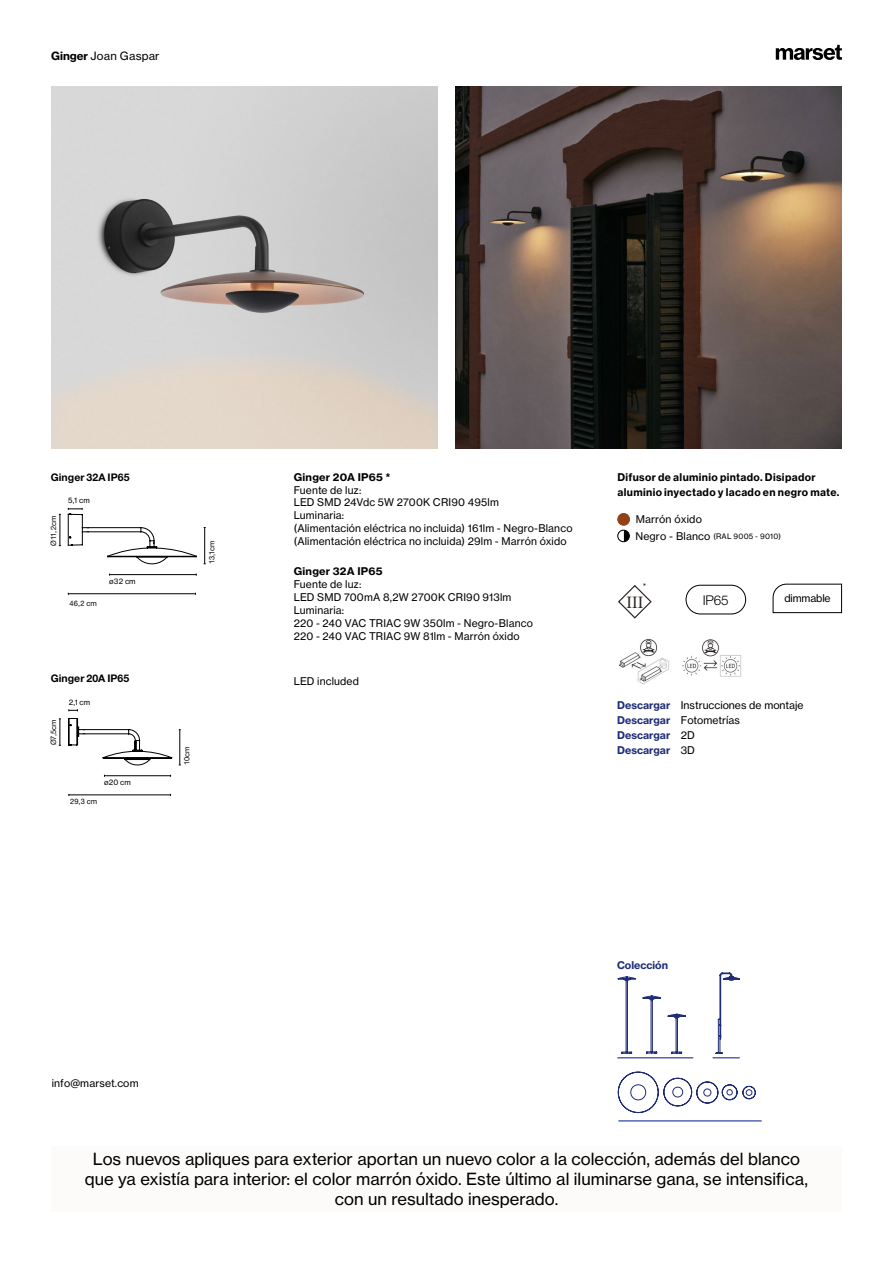
<style>
.page{position:relative;width:893px;height:1263px;background:#fff}
.page>*{position:absolute;margin:0;border:0;box-sizing:border-box;transform-origin:0 0}
.t1{font:16.5px/20.2px "N Haas Grotesk TX Pro 55 Rg";color:#000;text-align:center}
.t2{font:16.5px "Book Antiqua";color:#2a2522}
.t3{font:300 13.5px "Helvetica Neue LT Std";color:#000}
.t4{font:11.25px "N Haas Grotesk TX Pro 55 Rg";letter-spacing:.02em;color:#000}
.t5{font:10.5px/12.9px "N Haas Grotesk TX Pro 55 Rg";letter-spacing:.01em;color:#000}
.t6{font:10.5px/15px "N Haas Grotesk TX Pro 75 Bd";letter-spacing:.03em;color:#000}
.t7{font:10.5px/15px "N Haas Grotesk TX Pro 75 Bd";color:#202d76}
.t8{font:700 10.5px "Helvetica Neue LT Std";letter-spacing:.01em;color:#000}
.t9{font:10.5px "N Haas Grotesk TX Pro 55 Rg";letter-spacing:-.01em;color:#000}
.t10{font:9px "Minion Pro";color:#000}
.t11{font:7.5px "N Haas Grotesk TX Pro 55 Rg";letter-spacing:.025em;color:#000}
.t12{font:7.5px "Helvetica Neue LT Std";letter-spacing:.01em;color:#000}
.s1{font-family:"N Haas Grotesk TX Pro 75 Bd"}
.s2{font-size:10.5px}
.s3{font-family:"N Haas Grotesk TX Pro 75 Bd";color:#202d76}
.s4{font-family:"N Haas Grotesk TX Pro 55 Rg";color:#000}
</style>
<div class="page">
<svg style="left:776px;top:45px;width:66px;height:15px"></svg>
<div style="left:618px;top:513px;width:11px;height:12px;background:#904315;border-radius:50%"></div>
<div style="left:617px;top:513px;width:13px;height:12px;border:1px solid #904315;border-radius:50%"></div>
<div style="left:618px;top:530px;width:11px;height:12px;background:#000;border-radius:50%"></div>
<svg style="left:619px;top:530px;width:5px;height:12px"></svg>
<div style="left:617px;top:530px;width:13px;height:12px;border:1px solid #000;border-radius:50%"></div>
<img style="left:456px;top:86px;width:386px;height:363px">
<img style="left:51px;top:86px;width:386px;height:363px">
<svg style="left:772px;top:583px;width:70px;height:30px"></svg>
<div style="left:51px;top:1146px;width:791px;height:66px;background:#fcfbfa"></div>
<hr style="left:110px;top:574px;width:86px;height:1px;background:#000">
<hr style="left:104px;top:775px;width:67px;height:1px;background:#000">
<svg style="left:69px;top:709px;width:9px;height:2px"></svg>
<hr style="left:60px;top:514px;width:1px;height:32px;background:#000">
<svg style="left:59px;top:718px;width:2px;height:28px"></svg>
<hr style="left:180px;top:730px;width:1px;height:35px;background:#000">
<hr style="left:204px;top:527px;width:1px;height:37px;background:#000">
<hr style="left:68px;top:593px;width:127px;height:1px;background:#000">
<hr style="left:69px;top:795px;width:102px;height:1px;background:#000">
<div style="left:686px;top:585px;width:60px;height:29px;border:1px solid #000;border-radius:14px"></div>
<svg style="left:667px;top:1014px;width:19px;height:40px"></svg>
<svg style="left:642px;top:995px;width:19px;height:59px"></svg>
<svg style="left:618px;top:977px;width:18px;height:77px"></svg>
<hr style="left:618px;top:1057px;width:75px;height:1px;background:#001789">
<svg style="left:713px;top:972px;width:27px;height:86px"></svg>
<svg style="left:618px;top:585px;width:34px;height:34px"></svg>
<img style="left:682px;top:639px;width:60px;height:38px">
<img style="left:618px;top:638px;width:52px;height:46px">
<svg style="left:625px;top:677px;width:18px;height:7px"></svg>
<svg style="left:68px;top:508px;width:129px;height:57px"></svg>
<svg style="left:68px;top:718px;width:104px;height:48px"></svg>
<hr style="left:619px;top:1121px;width:142px;height:1px;background:#001789">
<svg style="left:618px;top:1072px;width:138px;height:41px"></svg>
<p class="t4" style="left:51px;top:49px;width:110px"><span class="s1">Ginger</span> Joan Gaspar</p>
<p class="t8" style="left:51px;top:470px;width:81px">Ginger 32A IP65</p>
<p class="t11" style="left:68px;top:496px;width:23px">5,1 cm</p>
<p class="t12" style="left:49px;top:546px;width:31px;rotate:-90deg">Ø11,2cm</p>
<p class="t12" style="left:70px;top:599px;width:29px">46,2 cm</p>
<p class="t11" style="left:109px;top:576px;width:28px">ø32 cm</p>
<p class="t8" style="left:51px;top:671px;width:80px">Ginger 20A IP65</p>
<p class="t12" style="left:49px;top:745px;width:28px;rotate:-90deg">Ø7,5cm</p>
<p class="t11" style="left:69px;top:697px;width:23px">2,1 cm</p>
<p class="t11" style="left:104px;top:777px;width:28px">ø20 cm</p>
<p class="t12" style="left:70px;top:796px;width:29px">29,3 cm</p>
<p class="t12" style="left:207px;top:564px;width:25px;rotate:-90deg">13,1cm</p>
<p class="t12" style="left:182px;top:765px;width:20px;rotate:-90deg">10cm</p>
<p class="t5" style="left:52px;top:1077px;width:88px">info@marset.com</p>
<p class="t6" style="left:294px;top:469px;width:98px">Ginger 20A IP65 *</p>
<p class="t5" style="left:294px;top:483px;width:280px">Fuente de luz:<br>LED SMD 24Vdc 5W 2700K CRI90 495lm<br>Luminaria:<br>(Alimentación eléctrica no incluida) 161lm - Negro-Blanco (Alimentación eléctrica no incluida) 29lm - Marrón óxido</p>
<p class="t6" style="left:294px;top:564px;width:90px">Ginger 32A IP65</p>
<p class="t5" style="left:294px;top:578px;width:241px">Fuente de luz:<br>LED SMD 700mA 8,2W 2700K CRI90 913lm<br>Luminaria:<br>220 - 240 VAC TRIAC 9W 350lm - Negro-Blanco<br>220 - 240 VAC TRIAC 9W 81lm - Marrón óxido</p>
<p class="t5" style="left:294px;top:674px;width:67px">LED included</p>
<p class="t6" style="left:617px;top:469px;width:223px">Difusor de aluminio pintado. Disipador aluminio inyectado y lacado en negro mate.</p>
<p class="t5" style="left:636px;top:513px;width:68px">Marrón óxido</p>
<p class="t11" style="left:636px;top:532px;width:147px"><span class="s2">Negro - Blanco</span> (RAL 9005 - 9010)</p>
<p class="t10" style="left:643px;top:580px;width:5px">*</p>
<h1 class="t2" style="left:627px;top:591px;width:18px">III</h1>
<p class="t3" style="left:703px;top:592px;width:27px">IP65</p>
<p class="t9" style="left:784px;top:592px;width:48px">dimmable</p>
<p class="t5" style="left:617px;top:697px;width:188px;line-height:15px"><span class="s3">Descargar</span> Instrucciones de montaje<br><span class="s3">Descargar</span> Fotometrías</p>
<p class="t7" style="left:617px;top:727px;width:79px">Descargar <span class="s4">2D<br></span>Descargar <span class="s4">3D</span></p>
<p class="t7" style="left:617px;top:957px;width:53px">Colección</p>
<h1 class="t1" style="left:85px;top:1148px;width:725px">Los nuevos apliques para exterior aportan un nuevo color a la colección, además del blanco que ya existía para interior: el color marrón óxido. Este último al iluminarse gana, se intensifica, con un resultado inesperado.</h1>
</div>
